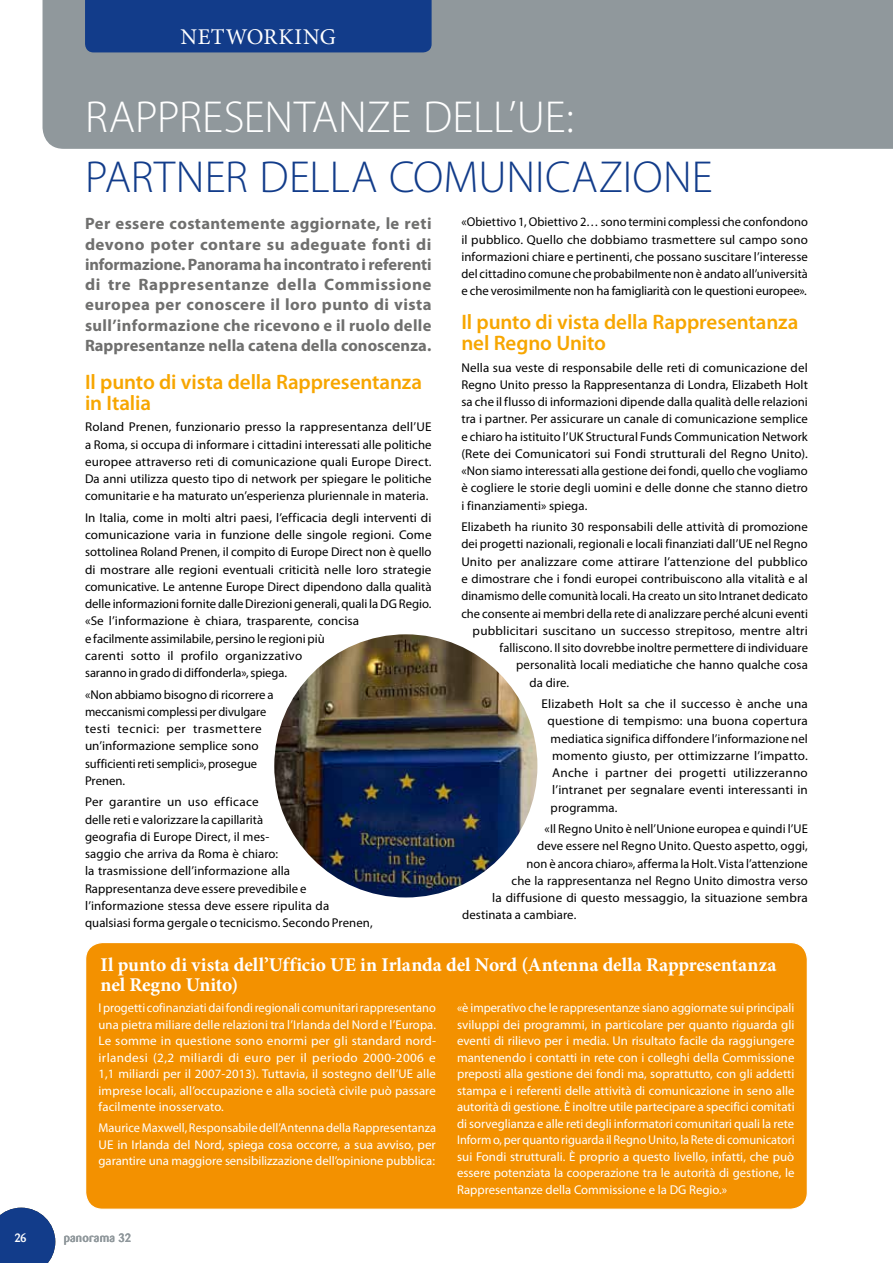
<style>
.page{position:relative;width:893px;height:1263px;background:#fff}
.page>*{position:absolute;margin:0;border:0;box-sizing:border-box;transform-origin:0 0}
.t1{font:300 45px "Myriad Pro";color:#123c8a}
.t2{font:300 45px "Myriad Pro";color:#fff}
.t3{font:22.5px "Minion Pro";letter-spacing:.035em;color:#fff}
.t4{font:600 21px/21px "Myriad Pro";letter-spacing:-.005em;color:#f7a600}
.t5{font:700 19.5px/19.5px "Minion Pro";color:#fff}
.t6{font:700 16.5px/20.2px "Myriad Pro";letter-spacing:.005em;color:#6f6f6e;text-align:justify}
.t7{font:12.75px/17.2px "Myriad Pro";letter-spacing:.005em;color:#000;text-align:justify}
.t8{font:12.75px/16.5px "Myriad Pro";color:#fff;text-align:justify}
.t9{font:12.75px "Myriad Pro";letter-spacing:.025em;color:#000}
.t10{font:500 12px "Barmeno";letter-spacing:.02em;color:#90989c}
.t11{font:500 12px "Barmeno";color:#fff}
</style>
<div class="page">
<div style="left:43px;top:0;width:849px;height:149px;background:#90989c"></div>
<svg style="left:892px;top:0;width:1px;height:149px"></svg>
<svg style="left:0;top:1208px;width:55px;height:55px;background:#2a4f95"></svg>
<div style="left:86px;top:942px;width:721px;height:267px;background:#f39100;border-radius:17px"></div>
<div style="left:85px;top:0;width:347px;height:52px;background:#123c8a"></div>
<img style="left:273px;top:633px;width:265px;height:265px;border-radius:133px">
<h2 class="t3" style="left:180px;top:22px;width:16px">NET</h2>
<h2 class="t3" style="left:226px;top:22px;width:112px">WORKING</h2>
<h1 class="t2" style="left:508px;top:92px;width:67px">’UE:</h1>
<h1 class="t2" style="left:85px;top:92px;width:48px">RAPPRESENTAN</h1>
<h1 class="t2" style="left:366px;top:92px;width:80px">ZE DELL</h1>
<h1 class="t1" style="left:85px;top:152px;width:24px">PARTNER</h1>
<h1 class="t1" style="left:260px;top:152px;width:24px">DELLA</h1>
<h1 class="t1" style="left:389px;top:152px;width:114px">COMUNICA</h1>
<h1 class="t1" style="left:599px;top:152px;width:47px">ZIONE</h1>
<p class="t6" style="left:85px;top:214px;width:348px">Per essere costantemente aggiornate, le reti devono poter contare su adeguate fonti di informazione. Panorama ha incontrato i referenti di tre Rappresentanze della Commissione europea per conoscere il loro punto di vista sull’informazione che ricevono e il ruolo delle Rappresentanze nella catena della conoscenza.</p>
<h3 class="t4" style="left:85px;top:372px;width:339px">Il punto di vista della Rappresentanza in Italia</h3>
<p class="t7" style="left:85px;top:419px;width:348px">Roland Prenen, funzionario presso la rappresentanza dell’UE a Roma, si occupa di informare i cittadini interessati alle politiche europee attraverso reti di comunicazione quali Europe Direct.<br>Da anni utilizza questo tipo di network per spiegare le politiche comunitarie e ha maturato un’esperienza pluriennale in materia.</p>
<p class="t7" style="left:85px;top:509px;width:348px;text-align:left">In Italia, come in molti altri paesi, l’efficacia degli interventi di comunicazione varia in funzione delle singole regioni. Come sottolinea Roland Prenen, il compito di Europe Direct non è quello di mostrare alle regioni eventuali criticità nelle loro strategie comunicative. Le antenne Europe Direct dipendono dalla qualità delle informazioni fornite dalle Direzioni generali, quali la DG Regio. «Se l’informazione è chiara, trasparente, concisa<br>e facilmente assimilabile, persino le regioni più<br>carenti sotto il profilo organizzativo<br>saranno in grado di diffonderla», spiega.</p>
<p class="t7" style="left:85px;top:686px;width:190px;text-align:left">«Non abbiamo bisogno di ricorrere a meccanismi complessi per divulgare testi tecnici: per trasmettere un’informazione semplice sono sufficienti reti semplici», prosegue<br>Prenen.</p>
<p class="t7" style="left:85px;top:794px;width:289px;text-align:left">Per garantire un uso efficace<br>delle reti e valorizzare la capillarità<br>geografia di Europe Direct, il mes-<br>saggio che arriva da Roma è chiaro:<br>la trasmissione dell’informazione alla Rappresentanza deve essere prevedibile e l’informazione stessa deve essere ripulita da qualsiasi forma gergale o tecnicismo. Secondo Prenen,</p>
<p class="t7" style="left:461px;top:214px;width:348px">«Obiettivo 1, Obiettivo 2… sono termini complessi che confondono il pubblico. Quello che dobbiamo trasmettere sul campo sono informazioni chiare e pertinenti, che possano suscitare l’interesse del cittadino comune che probabilmente non è andato all’università e che verosimilmente non ha famigliarità con le questioni europee».</p>
<h3 class="t4" style="left:461px;top:312px;width:339px">Il punto di vista della Rappresentanza nel Regno Unito</h3>
<p class="t7" style="left:461px;top:359px;width:348px">Nella sua veste di responsabile delle reti di comunicazione del Regno Unito presso la Rappresentanza di Londra, Elizabeth Holt sa che il flusso di informazioni dipende dalla qualità delle relazioni tra i partner. Per assicurare un canale di comunicazione semplice e chiaro ha istituito l’UK Structural Funds Communication Network (Rete dei Comunicatori sui Fondi strutturali del Regno Unito). «Non siamo interessati alla gestione dei fondi, quello che vogliamo è cogliere le storie degli uomini e delle donne che stanno dietro i finanziamenti» spiega.</p>
<p class="t7" style="left:461px;top:519px;width:348px">Elizabeth ha riunito 30 responsabili delle attività di promozione</p>
<p class="t7" style="left:461px;top:536px;width:348px">dei progetti nazionali, regionali e locali finanziati dall’UE nel Regno</p>
<p class="t7" style="left:461px;top:553px;width:348px">Unito per analizzare come attirare l’attenzione del pubblico</p>
<p class="t7" style="left:461px;top:570px;width:348px">e dimostrare che i fondi europei contribuiscono alla vitalità e al</p>
<p class="t7" style="left:461px;top:588px;width:348px">dinamismo delle comunità locali. Ha creato un sito Intranet dedicato</p>
<p class="t7" style="left:461px;top:605px;width:348px">che consente ai membri della rete di analizzare perché alcuni eventi</p>
<p class="t7" style="left:473px;top:622px;width:337px">pubblicitari suscitano un successo strepitoso, mentre altri</p>
<p class="t7" style="left:500px;top:639px;width:310px">falliscono. Il sito dovrebbe inoltre permettere di individuare</p>
<p class="t7" style="left:516px;top:657px;width:293px">personalità locali mediatiche che hanno qualche cosa</p>
<p class="t7" style="left:530px;top:674px;width:41px">da dire.</p>
<p class="t7" style="left:542px;top:695px;width:268px">Elizabeth Holt sa che il successo è anche una</p>
<p class="t7" style="left:548px;top:713px;width:262px">questione di tempismo: una buona copertura</p>
<p class="t7" style="left:551px;top:730px;width:259px">mediatica significa diffondere l’informazione nel</p>
<p class="t7" style="left:552px;top:747px;width:257px">momento giusto, per ottimizzarne l’impatto.</p>
<p class="t9" style="left:552px;top:766px;width:257px">Anche i partner dei progetti utilizzeranno</p>
<p class="t7" style="left:552px;top:782px;width:257px">l’intranet per segnalare eventi interessanti in</p>
<p class="t7" style="left:551px;top:799px;width:68px">programma.</p>
<p class="t7" style="left:545px;top:820px;width:265px">«Il Regno Unito è nell’Unione europea e quindi l’UE</p>
<p class="t7" style="left:537px;top:838px;width:272px">deve essere nel Regno Unito. Questo aspetto, oggi,</p>
<p class="t7" style="left:527px;top:855px;width:283px">non è ancora chiaro», afferma la Holt. Vista l’attenzione</p>
<p class="t7" style="left:512px;top:872px;width:298px">che la rappresentanza nel Regno Unito dimostra verso</p>
<p class="t7" style="left:492px;top:889px;width:317px">la diffusione di questo messaggio, la situazione sembra</p>
<p class="t7" style="left:462px;top:907px;width:116px">destinata a cambiare.</p>
<h3 class="t5" style="left:101px;top:955px;width:677px">Il punto di vista dell’Ufficio UE in Irlanda del Nord (Antenna della Rappresentanza nel Regno Unito)</h3>
<p class="t8" style="left:99px;top:1000px;width:339px">I progetti cofinanziati dai fondi regionali comunitari rappresentano una pietra miliare delle relazioni tra l’Irlanda del Nord e l’Europa.<br>Le somme in questione sono enormi per gli standard nord&shy;irlandesi (2,2 miliardi di euro per il periodo 2000-2006 e 1,1 miliardi per il 2007-2013). Tuttavia, il sostegno dell’UE alle imprese locali, all’occupazione e alla società civile può passare facilmente inosservato.</p>
<p class="t8" style="left:99px;top:1120px;width:339px">Maurice Maxwell, Responsabile dell’Antenna della Rappresentanza UE in Irlanda del Nord, spiega cosa occorre, a sua avviso, per garantire una maggiore sensibilizzazione dell’opinione pubblica:</p>
<p class="t11" style="left:14px;top:1231px;width:14px">26</p>
<p class="t10" style="left:64px;top:1230px;width:69px">panorama 32</p>
<p class="t8" style="left:457px;top:1000px;width:339px">«è imperativo che le rappresentanze siano aggiornate sui principali sviluppi dei programmi, in particolare per quanto riguarda gli eventi di rilievo per i media. Un risultato facile da raggiungere mantenendo i contatti in rete con i colleghi della Commissione preposti alla gestione dei fondi ma, soprattutto, con gli addetti stampa e i referenti delle attività di comunicazione in seno alle autorità di gestione. È inoltre utile partecipare a specifici comitati di sorveglianza e alle reti degli informatori comunitari quali la rete Inform o, per quanto riguarda il Regno Unito, la Rete di comunicatori sui Fondi strutturali. È proprio a questo livello, infatti, che può essere potenziata la cooperazione tra le autorità di gestione, le Rappresentanze della Commissione e la DG Regio.»</p>
</div>
